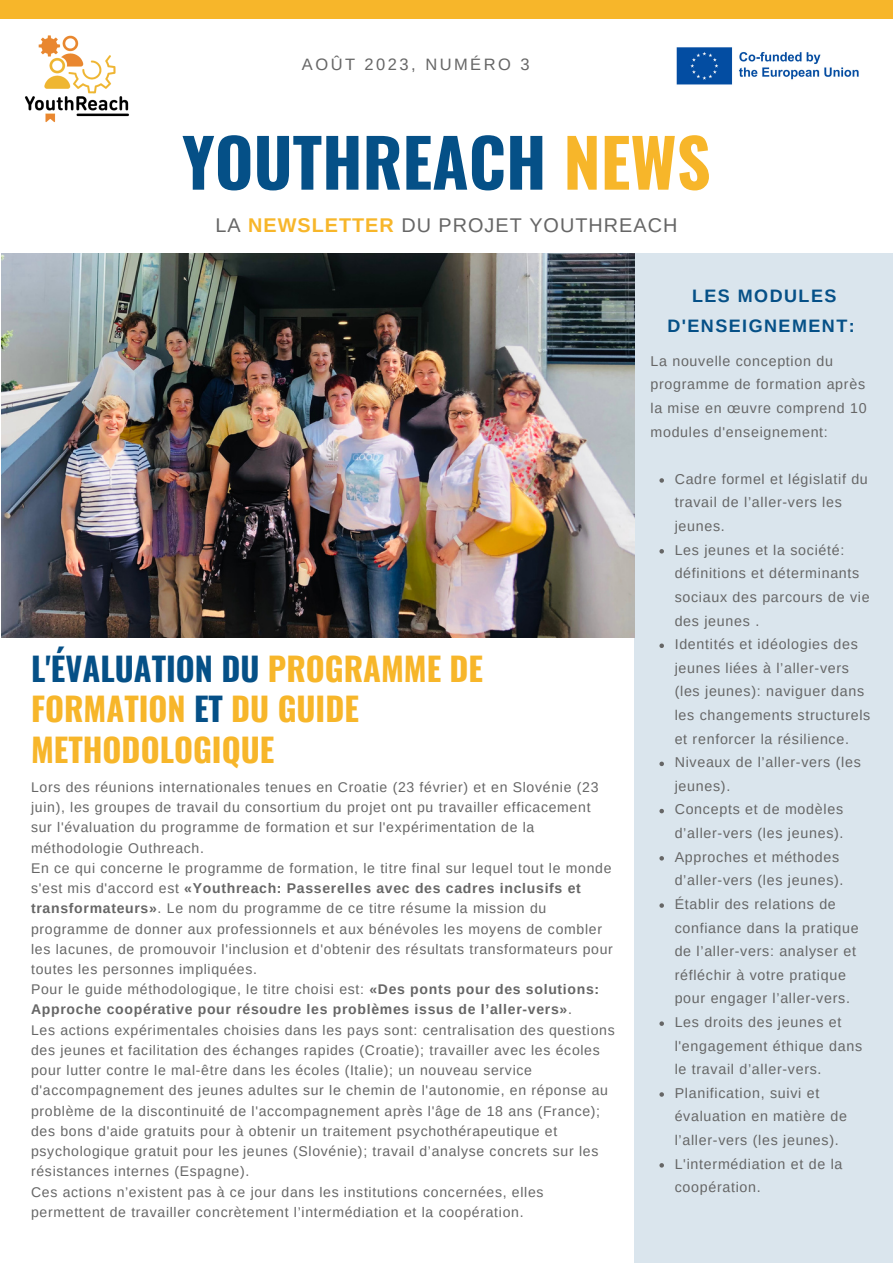
<style>
.page{position:relative;width:893px;height:1264px;background:#fff}
.page>*{position:absolute;margin:0;border:0;box-sizing:border-box;transform-origin:0 0}
.t1{font:700 66.3px "Oswald";color:#055087}
.t2{font:700 32.4px/40.5px "Oswald";color:#f7b62a}
.t3{font:19.8px "Arimo";letter-spacing:.05em;color:#666}
.t4{font:700 18px/30.3px "Arimo";letter-spacing:.08em;color:#055087;text-align:center}
.t5{font:16.5px "Arimo";letter-spacing:.15em;color:#666}
.t6{font:14.25px/23.5px "Arimo";letter-spacing:.05em;color:#666}
.t7{font:13.95px/20.2px "Arimo";letter-spacing:.05em;color:#666}
.t8{font:700 13.95px/20.2px "Arimo";letter-spacing:.05em;color:#666}
.s1{color:#f7b62a}
.s2{font-weight:700;color:#f7b62a}
.s3{color:#055087}
.s4{font-weight:700}
.s5{font-weight:400}
</style>
<div class="page">
<div style="left:0;top:0;width:892px;height:19px;background:#f7b62a"></div>
<img style="left:676px;top:47px;width:183px;height:38px">
<div style="left:635px;top:253px;width:257px;height:1009px;background:#dae5ed"></div>
<img style="left:2px;top:253px;width:632px;height:384px">
<img style="left:24px;top:35px;width:105px;height:88px">
<svg style="left:659px;top:478px;width:5px;height:4px"></svg>
<svg style="left:659px;top:549px;width:5px;height:4px"></svg>
<svg style="left:659px;top:643px;width:5px;height:5px"></svg>
<svg style="left:659px;top:761px;width:5px;height:5px"></svg>
<svg style="left:659px;top:808px;width:5px;height:5px"></svg>
<svg style="left:659px;top:856px;width:5px;height:4px"></svg>
<svg style="left:659px;top:903px;width:5px;height:4px"></svg>
<svg style="left:659px;top:1021px;width:5px;height:4px"></svg>
<svg style="left:659px;top:1092px;width:5px;height:4px"></svg>
<svg style="left:659px;top:1163px;width:5px;height:4px"></svg>
<p class="t5" style="left:302px;top:55px;width:229px">AOÛT 2023, NUMÉRO 3</p>
<p class="t1" style="left:182px;top:110px;width:530px">YOUTHREACH <span class="s1">NEWS</span></p>
<p class="t3" style="left:215px;top:214px;width:463px">LA <span class="s2">NEWSLETTER</span> DU PROJET YOUTHREACH</p>
<p class="t4" style="left:667px;top:280px;width:189px">LES MODULES<br>D'ENSEIGNEMENT:</p>
<p class="t2" style="left:31px;top:646px;width:453px"><span class="s3">L'ÉVALUATION DU</span> PROGRAMME DE<br>FORMATION <span class="s3">ET</span> DU GUIDE<br>METHODOLOGIQUE</p>
<p class="t7" style="left:31px;top:776px;width:569px">Lors des réunions internationales tenues en Croatie (23 février) et en Slovénie (23 juin), les groupes de travail du consortium du projet ont pu travailler efficacement sur l'évaluation du programme de formation et sur l'expérimentation de la méthodologie Outhreach.</p>
<p class="t7" style="left:31px;top:857px;width:583px">En ce qui concerne le programme de formation, le titre final sur lequel tout le monde s'est mis d'accord est <span class="s4">«Youthreach: Passerelles avec des cadres inclusifs et transformateurs»</span>. Le nom du programme de ce titre résume la mission du programme de donner aux professionnels et aux bénévoles les moyens de combler les lacunes, de promouvoir l'inclusion et d'obtenir des résultats transformateurs pour toutes les personnes impliquées.</p>
<p class="t8" style="left:31px;top:979px;width:569px"><span class="s5">Pour le guide méthodologique, le titre choisi est:</span> «Des ponts pour des solutions:<br>Approche coopérative pour résoudre les problèmes issus de l’aller-vers»<span class="s5">.</span></p>
<p class="t7" style="left:31px;top:1019px;width:585px">Les actions expérimentales choisies dans les pays sont: centralisation des questions des jeunes et facilitation des échanges rapides (Croatie); travailler avec les écoles pour lutter contre le mal-être dans les écoles (Italie); un nouveau service d'accompagnement des jeunes adultes sur le chemin de l'autonomie, en réponse au problème de la discontinuité de l'accompagnement après l'âge de 18 ans (France); des bons d'aide gratuits pour à obtenir un traitement psychothérapeutique et psychologique gratuit pour les jeunes (Slovénie); travail d’analyse concrets sur les résistances internes (Espagne).</p>
<p class="t7" style="left:31px;top:1181px;width:514px">Ces actions n’existent pas à ce jour dans les institutions concernées, elles permettent de travailler concrètement l’intermédiation et la coopération.</p>
<p class="t6" style="left:650px;top:349px;width:218px">La nouvelle conception du programme de formation après la mise en œuvre comprend 10 modules d'enseignement:</p>
<p class="t6" style="left:674px;top:467px;width:195px">Cadre formel et législatif du travail de l’aller-vers les jeunes.</p>
<p class="t6" style="left:674px;top:538px;width:196px">Les jeunes et la société: définitions et déterminants sociaux des parcours de vie des jeunes .</p>
<p class="t6" style="left:674px;top:632px;width:197px">Identités et idéologies des jeunes liées à l’aller-vers (les jeunes): naviguer dans les changements structurels et renforcer la résilience.</p>
<p class="t6" style="left:674px;top:750px;width:188px">Niveaux de l’aller-vers (les jeunes).</p>
<p class="t6" style="left:674px;top:797px;width:170px">Concepts et de modèles d’aller-vers (les jeunes).</p>
<p class="t6" style="left:674px;top:845px;width:170px">Approches et méthodes d’aller-vers (les jeunes).</p>
<p class="t6" style="left:674px;top:892px;width:185px">Établir des relations de confiance dans la pratique de l’aller-vers: analyser et réfléchir à votre pratique pour engager l’aller-vers.</p>
<p class="t6" style="left:674px;top:1010px;width:189px">Les droits des jeunes et l'engagement éthique dans le travail d’aller-vers.</p>
<p class="t6" style="left:674px;top:1081px;width:174px">Planification, suivi et évaluation en matière de l’aller-vers (les jeunes).</p>
<p class="t6" style="left:674px;top:1151px;width:169px">L'intermédiation et de la coopération.</p>
</div>
